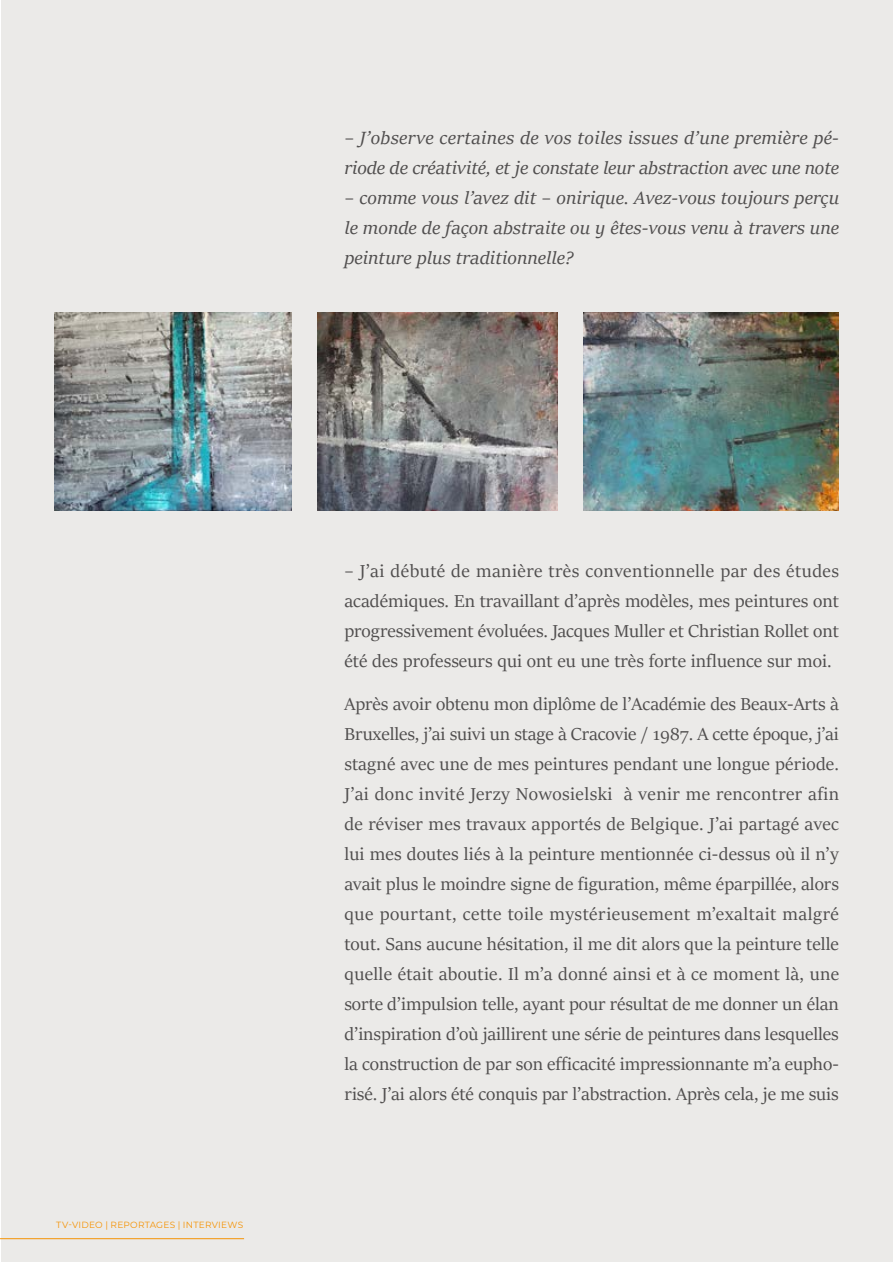
<style>
.page{position:relative;width:893px;height:1263px;background:#fff}
.page>*{position:absolute;margin:0;border:0;box-sizing:border-box;transform-origin:0 0}
.t1{font:19.5px/30px "Sitka Display";color:#504e4e;text-align:justify}
.t2{font:italic 19.5px/30px "Sitka Heading";letter-spacing:.005em;color:#504e4e}
.t3{font:9px "Montserrat";letter-spacing:.025em;color:#f59304}
</style>
<div class="page">
<div style="left:1px;top:0;width:892px;height:1262px;background:#ebeae8"></div>
<img style="left:54px;top:312px;width:237px;height:199px">
<img style="left:317px;top:312px;width:241px;height:199px">
<img style="left:584px;top:312px;width:255px;height:199px">
<hr style="left:0;top:1238px;width:244px;height:1px;background:#f59304">
<p class="t2" style="left:344px;top:122px;width:496px">– J’observe certaines de vos toiles issues d’une première pé&shy;riode de créativité, et je constate leur abstraction avec une note</p>
<p class="t2" style="left:344px;top:182px;width:496px;text-align:justify">– comme vous l’avez dit – onirique. Avez-vous toujours perçu le monde de façon abstraite ou y êtes-vous venu à travers une peinture plus traditionnelle?</p>
<p class="t3" style="left:56px;top:1218px;width:188px">TV-VIDEO | REPORTAGES | INTERVIEWS</p>
<p class="t1" style="left:344px;top:555px;width:496px">– J’ai débuté de manière très conventionnelle par des études académiques. En travaillant d’après modèles, mes peintures ont progressivement évoluées. Jacques Muller et Christian Rollet ont été des professeurs qui ont eu une très forte influence sur moi.</p>
<p class="t1" style="left:344px;top:688px;width:496px">Après avoir obtenu mon diplôme de l’Académie des Beaux-Arts à Bruxelles, j’ai suivi un stage à Cracovie / 1987. A cette époque, j’ai stagné avec une de mes peintures pendant une longue période.<br>J’ai donc invité Jerzy Nowosielski à venir me rencontrer afin de réviser mes travaux apportés de Belgique. J’ai partagé avec lui mes doutes liés à la peinture mentionnée ci-dessus où il n’y avait plus le moindre signe de figuration, même éparpillée, alors que pourtant, cette toile mystérieusement m’exaltait malgré tout. Sans aucune hésitation, il me dit alors que la peinture telle quelle était aboutie. Il m’a donné ainsi et à ce moment là, une sorte d’impulsion telle, ayant pour résultat de me donner un élan d’inspiration d’où jaillirent une série de peintures dans lesquelles la construction de par son efficacité impressionnante m’a eupho&shy;risé. J’ai alors été conquis par l’abstraction. Après cela, je me suis</p>
</div>
